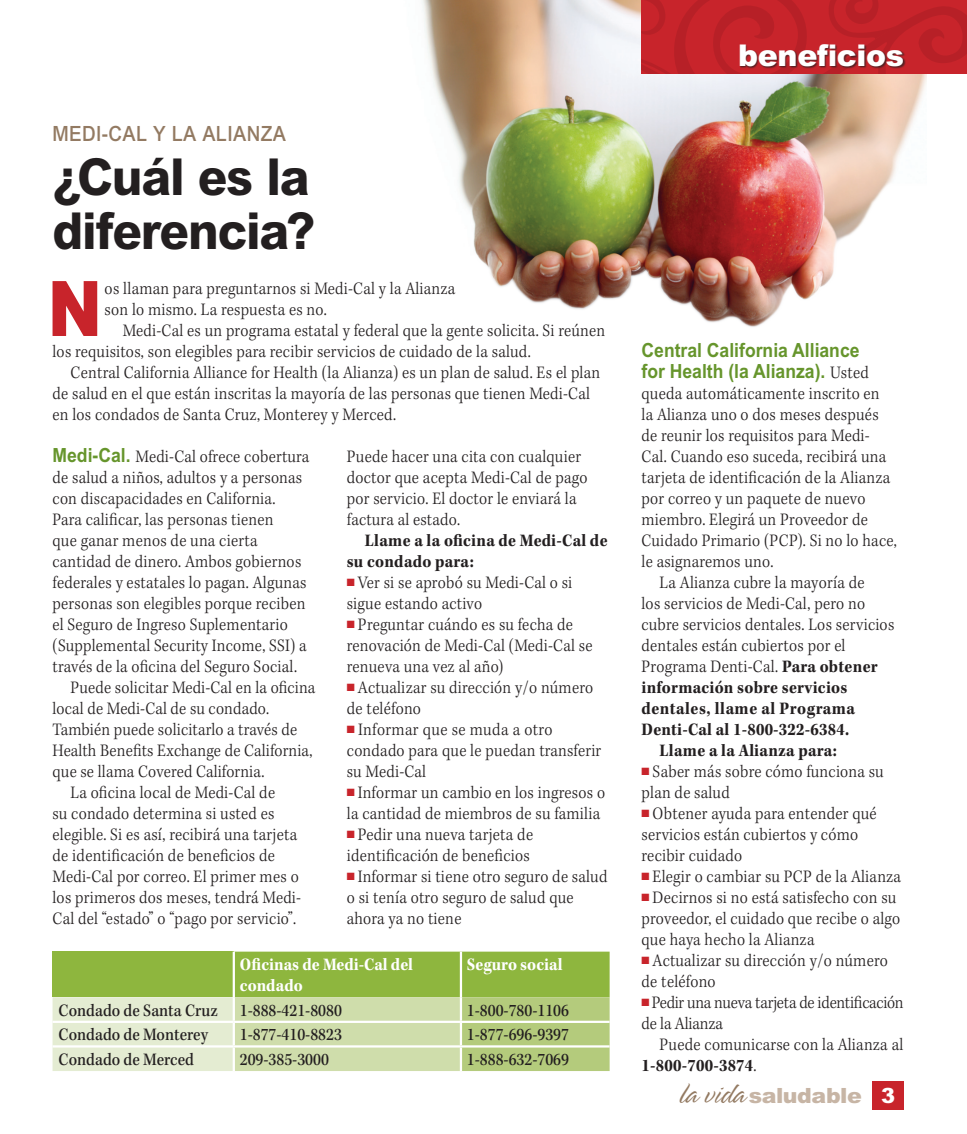
<style>
.page{position:relative;width:967px;height:1134px;background:#fff}
.page>*{position:absolute;margin:0;border:0;box-sizing:border-box;transform-origin:0 0}
.SPnwn_body_1st{font:900 76.65px "Arial MT Std";color:#c8242b;scale:.85 1}
.SPnwn_HEAD_FEATURE{font:800 51px/54px "Arial MT Std";letter-spacing:-.025em;color:#231f20;scale:.95 1}
.SPnwn_topic_banner{font:900 30px "Arial MT Std";letter-spacing:-.01em;color:#fff}
.SPnwn_head_kicker{font:500 21px "Arial MT Std";letter-spacing:.02em;color:#937a62;scale:.9 1}
.t1{font:900 21px "Arial MT Std";letter-spacing:-.02em;color:#c7b5a5;scale:1.05 1}
.SPnwn_body_breaker{font:700 19.5px/21px "Arial MT Std";color:#66952c;scale:.9 1}
.SPnwn_body_breaker-2{font:300 18px/21px "Kepler Std";letter-spacing:.015em;color:#231f20;scale:.9 1}
.SPnwn_BODY{font:300 18px/21px "Kepler Std";letter-spacing:.015em;color:#231f20;scale:.9 1}
.nwn_chart_alternate{font:500 18px "Kepler Std";color:#231f20;scale:.9 1}
.SPnwn_body_1st-2{font:300 18px/21px "Kepler Std";letter-spacing:.015em;color:#231f20;scale:.9 1}
.SPnwn_BODY-2{font:700 18px/21px "Kepler Std";letter-spacing:.015em;color:#231f20;scale:.9 1}
.SPnwn_body_breaker-3{font:300 18px/21px "Kepler Std";letter-spacing:-.015em;color:#231f20;scale:.9 1}
.nwn_chart_alternate-2{font:700 18px/21px "Kepler Std";color:#fff;scale:.9 1}
.s1{color:#c8242b}
.s2{font-size:10.5px;color:#c8242b}
.s3{font-family:"Arial MT Std";font-weight:700;font-size:19.5px;color:#66952c}
.s4{font-family:"Kepler Std";font-weight:300;font-size:18px;color:#231f20}
.s5{font-weight:700}
.s6{font-family:"Spring LP Light";font-weight:400;font-size:33px;color:#937a62}
.s7{color:#fff}
</style>
<div class="page">
<img style="left:422px;top:0;width:504px;height:327px">
<svg style="left:641px;top:0;width:325px;height:73px;background:#c22229"></svg>
<div style="left:872px;top:1081px;width:31px;height:29px;background:#c8242b"></div>
<div style="left:739px;top:44px;width:166px;height:25px;background:#231f20;opacity:.7"></div>
<svg style="left:52px;top:952px;width:557px;height:119px;background:#b5cd80"></svg>
<hr style="left:232px;top:952px;width:3px;height:45px;background:#fff">
<hr style="left:459px;top:952px;width:3px;height:45px;background:#fff">
<hr style="left:232px;top:997px;width:3px;height:24px;background:#fff">
<hr style="left:232px;top:1023px;width:3px;height:22px;background:#fff">
<hr style="left:232px;top:1048px;width:3px;height:23px;background:#fff">
<hr style="left:234px;top:1021px;width:226px;height:2px;background:#fff">
<hr style="left:234px;top:1045px;width:226px;height:3px;background:#fff">
<hr style="left:459px;top:997px;width:3px;height:24px;background:#fff">
<hr style="left:459px;top:1023px;width:3px;height:22px;background:#fff">
<hr style="left:459px;top:1048px;width:3px;height:23px;background:#fff">
<hr style="left:460px;top:1021px;width:149px;height:2px;background:#fff">
<hr style="left:460px;top:1045px;width:149px;height:3px;background:#fff">
<hr style="left:52px;top:1021px;width:182px;height:2px;background:#fff">
<hr style="left:52px;top:1045px;width:182px;height:3px;background:#fff">
<p class="SPnwn_head_kicker" style="left:52px;top:122px;width:260px">MEDI-CAL Y LA ALIANZA</p>
<p class="SPnwn_HEAD_FEATURE" style="left:52px;top:149px;width:278px">¿Cuál es la diferencia?</p>
<p class="SPnwn_body_1st" style="left:48px;top:260px;width:65px">N</p>
<p class="SPnwn_body_1st-2" style="left:105px;top:279px;width:391px">os llaman para preguntarnos si Medi-Cal y la Alianza son lo mismo. La respuesta es no.</p>
<p class="SPnwn_BODY" style="left:52px;top:321px;width:615px;text-indent:70px">Medi-Cal es un programa estatal y federal que la gente solicita. Si reúnen los requisitos, son elegibles para recibir servicios de cuidado de la salud.</p>
<p class="SPnwn_BODY" style="left:52px;top:363px;width:609px;text-indent:18px">Central California Alliance for Health (la Alianza) es un plan de salud. Es el plan de salud en el que están inscritas la mayoría de las personas que tienen Medi-Cal en los condados de Santa Cruz, Monterey y Merced.</p>
<p class="SPnwn_BODY" style="left:347px;top:447px;width:269px">Puede hacer una cita con cualquier doctor que acepta Medi-Cal de pago por servicio. El doctor le enviará la factura al estado.</p>
<p class="SPnwn_BODY-2" style="left:347px;top:531px;width:291px;text-indent:18px">Llame a la oficina de Medi-Cal de su condado para:</p>
<p class="SPnwn_body_breaker-2" style="left:347px;top:573px;width:252px"><span class="s1">■</span><span class="s2">■</span> Ver si se aprobó su Medi-Cal o si sigue estando activo</p>
<p class="SPnwn_body_breaker-2" style="left:347px;top:615px;width:274px"><span class="s1">■</span><span class="s2">■</span> Preguntar cuándo es su fecha de renovación de Medi-Cal (Medi-Cal se renueva una vez al año)</p>
<p class="SPnwn_body_breaker-2" style="left:347px;top:678px;width:275px"><span class="s1">■</span><span class="s2">■</span> Actualizar su dirección y/o número de teléfono</p>
<p class="SPnwn_body_breaker-2" style="left:347px;top:720px;width:284px"><span class="s1">■</span><span class="s2">■</span> Informar que se muda a otro condado para que le puedan transferir su Medi-Cal</p>
<p class="SPnwn_body_breaker-2" style="left:347px;top:783px;width:288px"><span class="s1">■</span><span class="s2">■</span> Informar un cambio en los ingresos o la cantidad de miembros de su familia</p>
<p class="SPnwn_body_breaker-2" style="left:347px;top:825px;width:208px"><span class="s1">■</span><span class="s2">■</span> Pedir una nueva tarjeta de identificación de beneficios</p>
<p class="SPnwn_body_breaker-2" style="left:347px;top:867px;width:291px"><span class="s1">■</span><span class="s2">■</span> Informar si tiene otro seguro de salud o si tenía otro seguro de salud que ahora ya no tiene</p>
<p class="SPnwn_body_breaker-2" style="left:52px;top:447px;width:287px"><span class="s3">Medi-Cal.</span> Medi-Cal ofrece cobertura de salud a niños, adultos y a personas con discapacidades en California.<br>Para calificar, las personas tienen<br>que ganar menos de una cierta cantidad de dinero. Ambos gobiernos federales y estatales lo pagan. Algunas personas son elegibles porque reciben el Seguro de Ingreso Suplementario (Supplemental Security Income, SSI) a través de la oficina del Seguro Social.</p>
<p class="SPnwn_BODY" style="left:52px;top:678px;width:293px;text-indent:18px">Puede solicitar Medi-Cal en la oficina local de Medi-Cal de su condado.<br>También puede solicitarlo a través de Health Benefits Exchange de California, que se llama Covered California.</p>
<p class="SPnwn_BODY" style="left:52px;top:783px;width:277px;text-indent:18px">La oficina local de Medi-Cal de<br>su condado determina si usted es elegible. Si es así, recibirá una tarjeta de identificación de beneficios de Medi-Cal por correo. El primer mes o los primeros dos meses, tendrá Medi-Cal del “estado” o “pago por servicio”.</p>
<p class="nwn_chart_alternate-2" style="left:240px;top:955px;width:194px">Oficinas de Medi-Cal del condado</p>
<p class="nwn_chart_alternate-2" style="left:466px;top:955px;width:108px">Seguro social</p>
<p class="nwn_chart_alternate" style="left:58px;top:1000px;width:178px">Condado de Santa Cruz</p>
<p class="nwn_chart_alternate" style="left:240px;top:1000px;width:115px">1-888-421-8080</p>
<p class="nwn_chart_alternate" style="left:466px;top:1000px;width:115px">1-800-780-1106</p>
<p class="nwn_chart_alternate" style="left:58px;top:1025px;width:167px">Condado de Monterey</p>
<p class="nwn_chart_alternate" style="left:240px;top:1025px;width:115px">1-877-410-8823</p>
<p class="nwn_chart_alternate" style="left:466px;top:1025px;width:115px">1-877-696-9397</p>
<p class="nwn_chart_alternate" style="left:58px;top:1049px;width:152px">Condado de Merced</p>
<p class="nwn_chart_alternate" style="left:240px;top:1049px;width:100px">209-385-3000</p>
<p class="nwn_chart_alternate" style="left:466px;top:1049px;width:115px">1-888-632-7069</p>
<p class="SPnwn_topic_banner" style="left:737px;top:36px;width:167px">beneficios</p>
<p class="SPnwn_body_breaker" style="left:641px;top:339px;width:254px">Central California Alliance for Health (la Alianza). <span class="s4">Usted</span></p>
<p class="SPnwn_body_breaker-2" style="left:641px;top:384px;width:285px">queda automáticamente inscrito en<br>la Alianza uno o dos meses después de reunir los requisitos para Medi-Cal. Cuando eso suceda, recibirá una tarjeta de identificación de la Alianza por correo y un paquete de nuevo miembro. Elegirá un Proveedor de Cuidado Primario (PCP). Si no lo hace, le asignaremos uno.</p>
<p class="SPnwn_BODY" style="left:641px;top:573px;width:282px;text-indent:18px">La Alianza cubre la mayoría de<br>los servicios de Medi-Cal, pero no cubre servicios dentales. Los servicios dentales están cubiertos por el<br>Programa Denti-Cal. <span class="s5">Para obtener información sobre servicios dentales, llame al Programa<br>Denti-Cal al 1-800-322-6384.</span></p>
<p class="SPnwn_BODY-2" style="left:659px;top:741px;width:198px">Llame a la Alianza para:</p>
<p class="SPnwn_body_breaker-2" style="left:641px;top:762px;width:270px"><span class="s1">■</span><span class="s2">■</span> Saber más sobre cómo funciona su plan de salud</p>
<p class="SPnwn_body_breaker-2" style="left:641px;top:804px;width:263px"><span class="s1">■</span><span class="s2">■</span> Obtener ayuda para entender qué servicios están cubiertos y cómo recibir cuidado</p>
<p class="SPnwn_body_breaker-2" style="left:641px;top:867px;width:290px"><span class="s1">■</span><span class="s2">■</span> Elegir o cambiar su PCP de la Alianza</p>
<p class="SPnwn_body_breaker-2" style="left:641px;top:888px;width:289px"><span class="s1">■</span><span class="s2">■</span> Decirnos si no está satisfecho con su proveedor, el cuidado que recibe o algo que haya hecho la Alianza</p>
<p class="SPnwn_body_breaker-2" style="left:641px;top:951px;width:275px"><span class="s1">■</span><span class="s2">■</span> Actualizar su dirección y/o número de teléfono</p>
<p class="SPnwn_body_breaker-3" style="left:641px;top:993px;width:292px"><span class="s1">■</span><span class="s2">■</span> Pedir una nueva tarjeta de identificación de la Alianza</p>
<p class="SPnwn_BODY" style="left:641px;top:1035px;width:292px;text-indent:18px">Puede comunicarse con la Alianza al<br><span class="s5">1-800-700-3874</span>.</p>
<p class="t1" style="left:679px;top:1082px;width:207px"><span class="s6">la vida</span> saludable <span class="s7">3</span></p>
</div>
